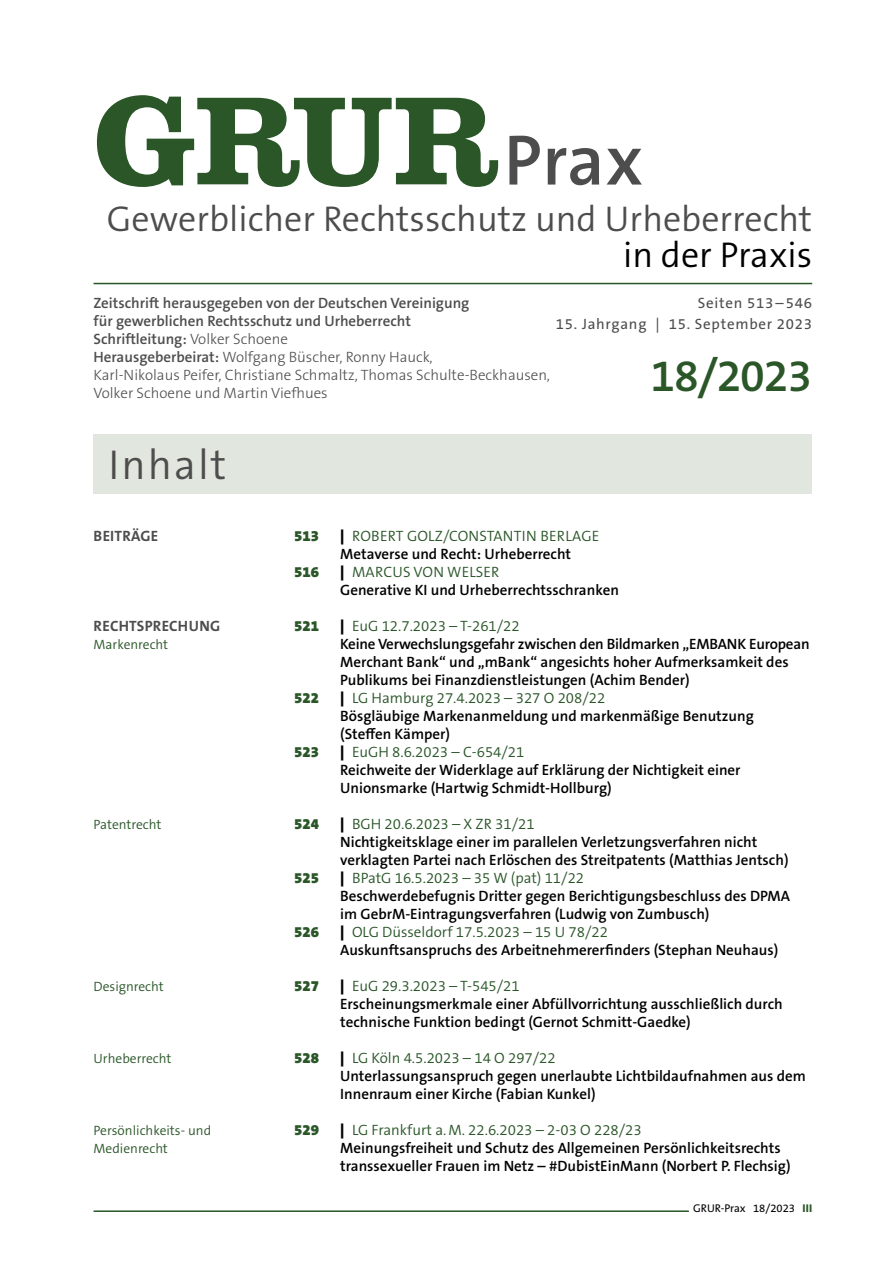
<style>
.page{position:relative;width:893px;height:1263px;background:#fff}
.page>*{position:absolute;margin:0;border:0;box-sizing:border-box;transform-origin:0 0}
.t1{font:700 130.5px "Clarendon LT Std";color:#2a5628}
.t2{font:600 72px "The Sans B W6";color:#4d4d4d}
.t3{font:600 45px "The Sans B W6";letter-spacing:-.025em;color:#2a5628}
.t4{font:300 42px "The Sans B W4";letter-spacing:.05em;color:#4d4d4d}
.t5{font:300 36px "The Sans B W4";color:#4d4d4d}
.t6{font:300 36px "The Sans B W4";color:#000}
.t7{font:600 15px/18px "The Sans B W6";color:#000}
.t8{font:300 15px "The Sans B W4";color:#2a5628}
.t9{font:300 15px/18px "The Sans B W3";color:#4d4d4d}
.t10{font:600 15px/18px "The Sans B W6";color:#4d4d4d}
.t11{font:15px "The Sans B W5 Plain";letter-spacing:.05em;color:#4d4d4d}
.t12{font:900 15px "The Sans B W9";color:#2a5628}
.t13{font:700 15px "The Sans B W7";letter-spacing:.015em;color:#4d4d4d}
.t14{font:300 13.5px "The Sans B W4";color:#2a5628}
.t15{font:11.25px "The Sans B W5 Plain";color:#000}
.s1{font-family:"The Sans B W3";font-weight:300}
.s2{font-family:"The Sans B W6";font-weight:600}
.s3{font-family:"The Sans B W9";font-weight:900;color:#000}
.s4{font-family:"The Sans B W8";font-weight:800;color:#2a5628}
</style>
<div class="page">
<hr style="left:94px;top:283px;width:718px;height:1px;background:#2a5628">
<div style="left:94px;top:434px;width:718px;height:59px;background:#e1e7de"></div>
<hr style="left:94px;top:1210px;width:718px;height:2px;background:#2a5628">
<div style="left:689px;top:1201px;width:123px;height:13px;background:#fff"></div>
<h1 class="t1" style="left:94px;top:62px;width:410px">GRUR</h1>
<h2 class="t2" style="left:504px;top:114px;width:141px">Prax</h2>
<h3 class="t5" style="left:107px;top:195px;width:707px">Gewerblicher Rechtsschutz und Urheberrecht</h3>
<h3 class="t6" style="left:623px;top:231px;width:191px">in der Praxis</h3>
<p class="t10" style="left:94px;top:294px;width:377px">Zeitschrift herausgegeben von der Deutschen Vereinigung für gewerblichen Rechtsschutz und Urheberrecht<br>Schriftleitung: <span class="s1">Volker Schoene</span></p>
<p class="t9" style="left:94px;top:348px;width:458px"><span class="s2">Herausgeberbeirat:</span> Wolfgang Büscher, Ronny Hauck,<br>Karl-Nikolaus Peifer, Christiane Schmaltz, Thomas Schulte-Beckhausen,<br>Volker Schoene und Martin Viefhues</p>
<p class="t11" style="left:698px;top:293px;width:116px">Seiten 513–546</p>
<p class="t11" style="left:556px;top:314px;width:258px">15. Jahrgang | 15. September 2023</p>
<h3 class="t3" style="left:650px;top:347px;width:163px">18/2023</h3>
<h3 class="t4" style="left:108px;top:438px;width:120px">Inhalt</h3>
<p class="t13" style="left:94px;top:526px;width:66px">BEITRÄGE</p>
<p class="t12" style="left:294px;top:526px;width:26px">513</p>
<p class="t8" style="left:340px;top:526px;width:261px"><span class="s3">|</span> ROBERT GOLZ/CONSTANTIN BERLAGE</p>
<p class="t7" style="left:340px;top:544px;width:232px">Metaverse und Recht: Urheberrecht</p>
<p class="t12" style="left:294px;top:562px;width:26px">516</p>
<p class="t8" style="left:340px;top:562px;width:161px"><span class="s3">|</span> MARCUS VON WELSER</p>
<p class="t7" style="left:340px;top:580px;width:280px">Generative KI und Urheberrechtsschranken</p>
<p class="t13" style="left:94px;top:616px;width:128px">RECHTSPRECHUNG</p>
<p class="t12" style="left:294px;top:616px;width:26px">521</p>
<p class="t8" style="left:340px;top:616px;width:181px"><span class="s3">|</span> EuG 12.7.2023 – T-261/22</p>
<p class="t14" style="left:94px;top:635px;width:76px">Markenrecht</p>
<p class="t7" style="left:340px;top:634px;width:471px">Keine Verwechslungsgefahr zwischen den Bildmarken „EMBANK European<br>Merchant Bank“ und „mBank“ angesichts hoher Aufmerksamkeit des<br>Publikums bei Finanzdienstleistungen (Achim Bender)</p>
<p class="t12" style="left:294px;top:688px;width:26px">522</p>
<p class="t8" style="left:340px;top:688px;width:267px"><span class="s3">|</span> LG Hamburg 27.4.2023 – 327 O 208/22</p>
<p class="t7" style="left:340px;top:706px;width:415px">Bösgläubige Markenanmeldung und markenmäßige Benutzung (Steffen Kämper)</p>
<p class="t12" style="left:294px;top:742px;width:26px">523</p>
<p class="t8" style="left:340px;top:742px;width:186px"><span class="s3">|</span> EuGH 8.6.2023 – C-654/21</p>
<p class="t7" style="left:340px;top:760px;width:402px">Reichweite der Widerklage auf Erklärung der Nichtigkeit einer<br>Unionsmarke (Hartwig Schmidt-Hollburg)</p>
<p class="t14" style="left:94px;top:815px;width:69px">Patentrecht</p>
<p class="t12" style="left:294px;top:814px;width:26px">524</p>
<p class="t8" style="left:340px;top:814px;width:196px"><span class="s3">|</span> BGH 20.6.2023 – X ZR 31/21</p>
<p class="t7" style="left:340px;top:832px;width:450px">Nichtigkeitsklage einer im parallelen Verletzungsverfahren nicht verklagten Partei nach Erlöschen des Streitpatents (Matthias Jentsch)</p>
<p class="t12" style="left:294px;top:868px;width:26px">525</p>
<p class="t8" style="left:340px;top:868px;width:245px"><span class="s3">|</span> BPatG 16.5.2023 – 35 W (pat) 11/22</p>
<p class="t7" style="left:340px;top:886px;width:452px">Beschwerdebefugnis Dritter gegen Berichtigungsbeschluss des DPMA im GebrM-Eintragungsverfahren (Ludwig von Zumbusch)</p>
<p class="t12" style="left:294px;top:922px;width:26px">526</p>
<p class="t8" style="left:340px;top:922px;width:269px"><span class="s3">|</span> OLG Düsseldorf 17.5.2023 – 15 U 78/22</p>
<p class="t7" style="left:340px;top:940px;width:440px">Auskunftsanspruchs des Arbeitnehmererfinders (Stephan Neuhaus)</p>
<p class="t14" style="left:94px;top:977px;width:72px">Designrecht</p>
<p class="t12" style="left:294px;top:976px;width:26px">527</p>
<p class="t8" style="left:340px;top:976px;width:181px"><span class="s3">|</span> EuG 29.3.2023 – T-545/21</p>
<p class="t7" style="left:340px;top:994px;width:444px">Erscheinungsmerkmale einer Abfüllvorrichtung ausschließlich durch technische Funktion bedingt (Gernot Schmitt-Gaedke)</p>
<p class="t14" style="left:94px;top:1049px;width:79px">Urheberrecht</p>
<p class="t12" style="left:294px;top:1048px;width:26px">528</p>
<p class="t8" style="left:340px;top:1048px;width:217px"><span class="s3">|</span> LG Köln 4.5.2023 – 14 O 297/22</p>
<p class="t7" style="left:340px;top:1066px;width:467px">Unterlassungsanspruch gegen unerlaubte Lichtbildaufnahmen aus dem<br>Innenraum einer Kirche (Fabian Kunkel)</p>
<p class="t14" style="left:94px;top:1121px;width:119px">Persönlichkeits- und</p>
<p class="t12" style="left:294px;top:1120px;width:26px">529</p>
<p class="t8" style="left:340px;top:1120px;width:303px"><span class="s3">|</span> LG Frankfurt a.M. 22.6.2023 – 2-03 O 228/23</p>
<p class="t14" style="left:94px;top:1139px;width:76px">Medienrecht</p>
<p class="t7" style="left:340px;top:1138px;width:452px">Meinungsfreiheit und Schutz des Allgemeinen Persönlichkeitsrechts transsexueller Frauen im Netz – #DubistEinMann (Norbert P. Flechsig)</p>
<p class="t15" style="left:693px;top:1201px;width:121px">GRUR-Prax 18/2023 <span class="s4">III</span></p>
</div>
